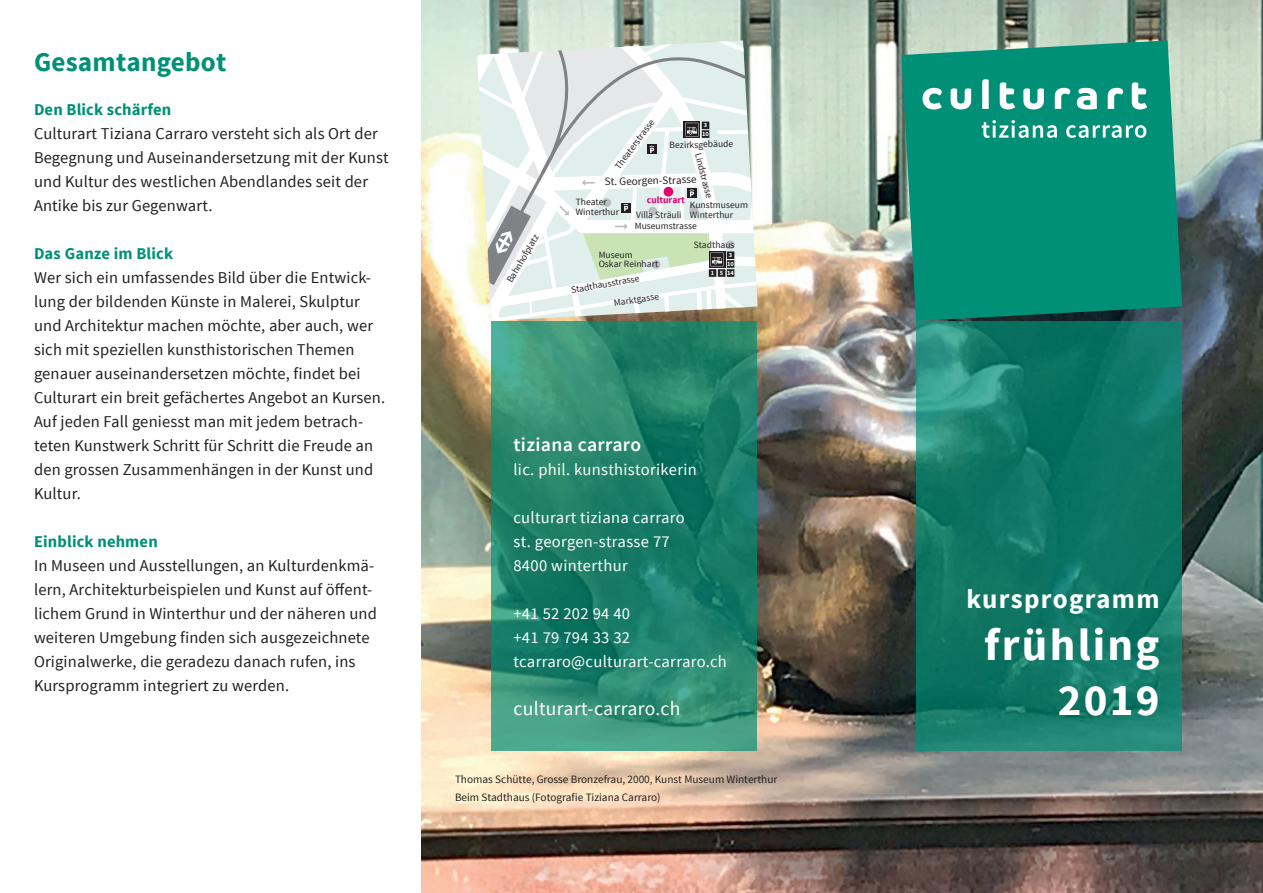
<style>
.page{position:relative;width:1263px;height:893px;background:#fff}
.page>*{position:absolute;margin:0;border:0;box-sizing:border-box;transform-origin:0 0}
.t1{font:700 45px/55.2px "Source Sans Pro";letter-spacing:.05em;color:#fff;text-align:right}
.t2{font:700 27px "Source Sans Pro";letter-spacing:.01em;color:#009077}
.t3{font:700 27px "Source Sans Pro";letter-spacing:.05em;color:#fff}
.t4{font:19.5px "Source Sans Pro";letter-spacing:.02em;color:#fff}
.t5{font:600 19.5px "Source Sans Pro";letter-spacing:.02em;color:#fff}
.t6{font:16.5px/24px "Source Sans Pro";letter-spacing:.01em;color:#231f20}
.t7{font:16.5px/24px "Source Sans Pro";letter-spacing:.02em;color:#fff}
.t8{font:700 16.5px "Source Sans Pro";letter-spacing:.01em;color:#009077}
.t9{font:11.25px/18px "Source Sans Pro";color:#231f20}
.t10{font:11.1px "Source Sans Pro";color:#231f20}
.t11{font:9.6px/9.6px "Source Sans Pro";color:#231f20}
.t12{font:700 9.6px "Source Sans Pro";color:#e10270}
.t13{font:9.45px "Source Sans Pro";color:#231f20}
.t14{font:700 6.45px "Source Sans Pro";color:#fff}
</style>
<div class="page">
<img style="left:421px;top:0;width:842px;height:893px">
<svg style="left:916px;top:321px;width:265px;height:429px;background:#127a68"></svg>
<svg style="left:901px;top:40px;width:281px;height:281px;background:#0f9079"></svg>
<svg style="left:982px;top:120px;width:164px;height:18px"></svg>
<svg style="left:922px;top:79px;width:225px;height:30px"></svg>
<svg style="left:492px;top:321px;width:265px;height:429px;background:#25866e"></svg>
<svg style="left:477px;top:40px;width:281px;height:281px"></svg>
<div style="left:702px;top:130px;width:7px;height:8px;background:#231f20"></div>
<div style="left:702px;top:122px;width:7px;height:7px;background:#231f20"></div>
<h2 class="t2" style="left:34px;top:45px;width:194px">Gesamtangebot</h2>
<p class="t8" style="left:34px;top:98px;width:139px">Den Blick schärfen</p>
<p class="t6" style="left:34px;top:121px;width:356px">Culturart Tiziana Carraro versteht sich als Ort der Begegnung und Auseinandersetzung mit der Kunst und Kultur des westlichen Abendlandes seit der Antike bis zur Gegenwart.</p>
<p class="t8" style="left:34px;top:242px;width:141px">Das Ganze im Blick</p>
<p class="t6" style="left:34px;top:265px;width:353px">Wer sich ein umfassendes Bild über die Entwick&shy;lung der bildenden Künste in Malerei, Skulptur und Architektur machen möchte, aber auch, wer sich mit speziellen kunsthistorischen Themen genauer auseinandersetzen möchte, findet bei Culturart ein breit gefächertes Angebot an Kursen.<br>Auf jeden Fall geniesst man mit jedem betrach&shy;teten Kunstwerk Schritt für Schritt die Freude an den grossen Zusammenhängen in der Kunst und Kultur.</p>
<p class="t8" style="left:34px;top:531px;width:125px">Einblick nehmen</p>
<p class="t6" style="left:34px;top:553px;width:344px">In Museen und Ausstellungen, an Kulturdenkmä&shy;lern, Architekturbeispielen und Kunst auf öffent&shy;lichem Grund in Winterthur und der näheren und weiteren Umgebung finden sich ausgezeichnete Originalwerke, die geradezu danach rufen, ins Kursprogramm integriert zu werden.</p>
<p class="t11" style="left:613px;top:165px;width:61px;rotate:-53deg">Theaterstrasse</p>
<p class="t14" style="left:704px;top:121px;width:5px">3</p>
<p class="t14" style="left:702px;top:130px;width:8px">10</p>
<p class="t11" style="left:669px;top:140px;width:65px;rotate:-1deg">Bezirksgebäude</p>
<p class="t10" style="left:605px;top:174px;width:93px;rotate:-1deg">St. Georgen-Strasse</p>
<p class="t11" style="left:576px;top:197px;width:45px">Theater<br>Winterthur</p>
<p class="t11" style="left:636px;top:210px;width:47px">Villa Sträuli</p>
<p class="t13" style="left:704px;top:152px;width:47px;rotate:75deg">Lindstrasse</p>
<p class="t12" style="left:647px;top:194px;width:40px">culturart</p>
<p class="t11" style="left:690px;top:200px;width:60px">Kunstmuseum<br>Winterthur</p>
<p class="t11" style="left:635px;top:221px;width:64px">Museumstrasse</p>
<p class="t11" style="left:505px;top:279px;width:55px;rotate:-59deg">Bahnhofplatz</p>
<p class="t11" style="left:693px;top:240px;width:42px;rotate:-1deg">Stadthaus</p>
<p class="t11" style="left:599px;top:250px;width:61px">Museum<br>Oskar Reinhart</p>
<p class="t14" style="left:729px;top:251px;width:5px">3</p>
<p class="t14" style="left:727px;top:260px;width:8px">10</p>
<p class="t14" style="left:711px;top:269px;width:25px">1 514</p>
<p class="t11" style="left:570px;top:285px;width:71px;rotate:-10deg">Stadthausstrasse</p>
<p class="t11" style="left:613px;top:298px;width:47px;rotate:-9deg">Marktgasse</p>
<p class="t5" style="left:513px;top:432px;width:129px">tiziana carraro</p>
<p class="t7" style="left:513px;top:457px;width:185px">lic. phil. kunsthistorikerin</p>
<p class="t7" style="left:513px;top:505px;width:173px">culturart tiziana carraro st. georgen-strasse 77<br>8400 winterthur</p>
<p class="t7" style="left:513px;top:601px;width:215px">+41 52 202 94 40<br>+41 79 794 33 32 tcarraro@culturart-carraro.ch</p>
<p class="t4" style="left:513px;top:696px;width:168px">culturart-carraro.ch</p>
<p class="t9" style="left:455px;top:770px;width:324px">Thomas Schütte, Grosse Bronzefrau, 2000, Kunst Museum Winterthur<br>Beim Stadthaus (Fotografie Tiziana Carraro)</p>
<h2 class="t3" style="left:966px;top:581px;width:194px">kursprogramm</h2>
<h1 class="t1" style="left:984px;top:619px;width:177px">frühling<br>2019</h1>
</div>
